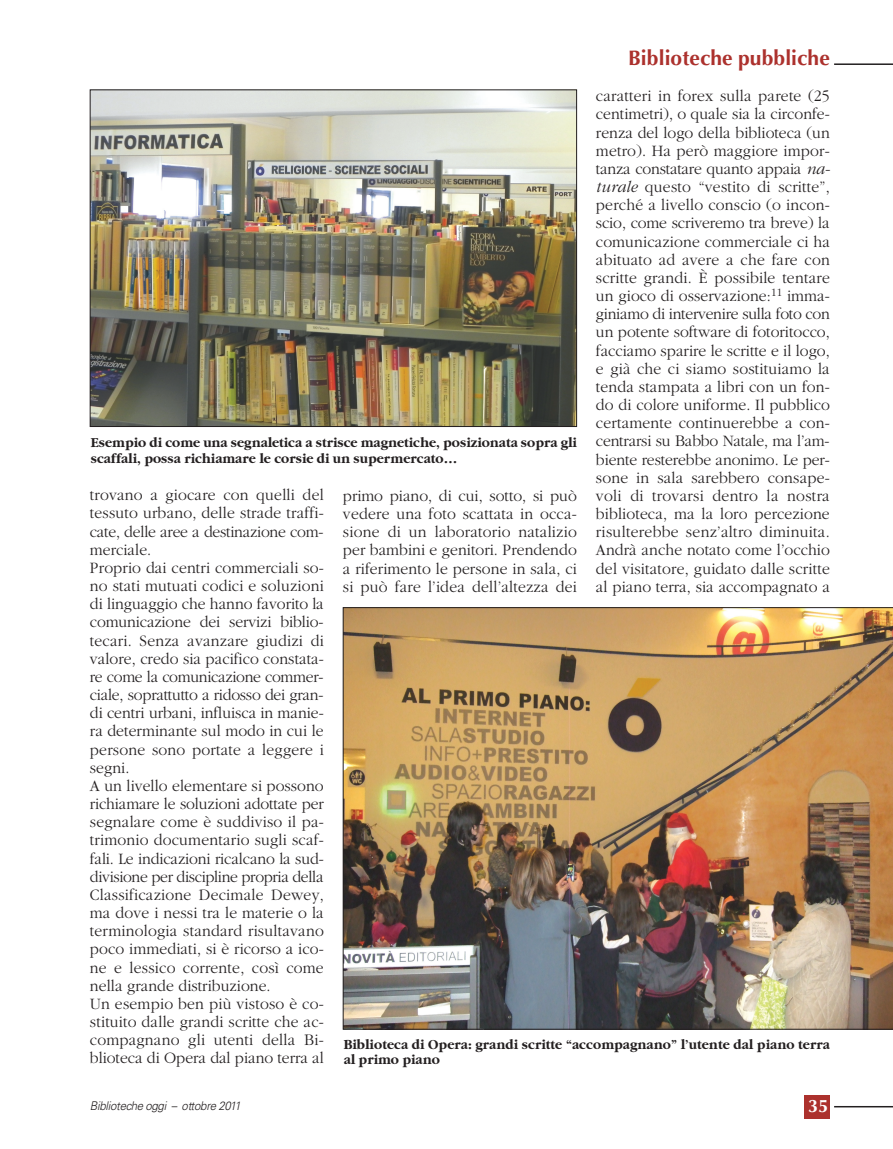
<style>
.page{position:relative;width:893px;height:1149px;background:#fff}
.page>*{position:absolute;margin:0;border:0;box-sizing:border-box;transform-origin:0 0}
.t1{font:700 21px "Optima";letter-spacing:.005em;color:#ac312d}
.t2{font:700 18px "Optima";color:#fff}
.t3{font:300 16.5px/18.1px "Garamond";letter-spacing:.01em;color:#231f20;text-align:justify;scale:.95 1}
.t4{font:700 14.25px/15.8px "Garamond";letter-spacing:.005em;color:#231f20;scale:.95 1}
.t5{font:italic 300 12px "Univers";letter-spacing:-.02em;color:#231f20;scale:.95 1}
.s1{font-style:italic}
</style>
<div class="page">
<img style="left:89px;top:63px;width:804px;height:1056px">
<p class="t1" style="left:628px;top:49px;width:203px">Biblioteche pubbliche</p>
<p class="t3" style="left:596px;top:88px;width:248px">caratteri in forex sulla parete (25 centimetri), o quale sia la circonfe&shy;renza del logo della biblioteca (un metro). Ha però maggiore impor&shy;tanza constatare quanto appaia <span class="s1">na&shy;turale</span> questo “vestito di scritte”, perché a livello conscio (o incon&shy;scio, come scriveremo tra breve) la comunicazione commerciale ci ha abituato ad avere a che fare con scritte grandi. È possibile tentare un gioco di osservazione:<sup>11</sup> imma&shy;giniamo di intervenire sulla foto con un potente software di fotoritocco, facciamo sparire le scritte e il logo, e già che ci siamo sostituiamo la tenda stampata a libri con un fon&shy;do di colore uniforme. Il pubblico certamente continuerebbe a con&shy;centrarsi su Babbo Natale, ma l’am&shy;biente resterebbe anonimo. Le per&shy;sone in sala sarebbero consape&shy;voli di trovarsi dentro la nostra biblioteca, ma la loro percezione risulterebbe senz’altro diminuita.<br>Andrà anche notato come l’occhio del visitatore, guidato dalle scritte al piano terra, sia accompagnato a</p>
<p class="t4" style="left:91px;top:435px;width:513px">Esempio di come una segnaletica a strisce magnetiche, posizionata sopra gli scaffali, possa richiamare le corsie di un supermercato…</p>
<p class="t3" style="left:90px;top:487px;width:248px;text-align:left">trovano a giocare con quelli del tessuto urbano, delle strade traffi&shy;cate, delle aree a destinazione com&shy;merciale.<br>Proprio dai centri commerciali so&shy;no stati mutuati codici e soluzioni di linguaggio che hanno favorito la comunicazione dei servizi biblio&shy;tecari. Senza avanzare giudizi di valore, credo sia pacifico constata&shy;re come la comunicazione commer&shy;ciale, soprattutto a ridosso dei gran&shy;di centri urbani, influisca in manie&shy;ra determinante sul modo in cui le persone sono portate a leggere i segni.<br>A un livello elementare si possono richiamare le soluzioni adottate per segnalare come è suddiviso il pa&shy;trimonio documentario sugli scaf&shy;fali. Le indicazioni ricalcano la sud&shy;divisione per discipline propria della Classificazione Decimale Dewey, ma dove i nessi tra le materie o la terminologia standard risultavano poco immediati, si è ricorso a ico&shy;ne e lessico corrente, così come nella grande distribuzione.<br>Un esempio ben più vistoso è co&shy;stituito dalle grandi scritte che ac&shy;compagnano gli utenti della Bi&shy;blioteca di Opera dal piano terra al</p>
<p class="t3" style="left:343px;top:488px;width:248px">primo piano, di cui, sotto, si può vedere una foto scattata in occa&shy;sione di un laboratorio natalizio per bambini e genitori. Prendendo a riferimento le persone in sala, ci si può fare l’idea dell’altezza dei</p>
<p class="t4" style="left:344px;top:1036px;width:513px">Biblioteca di Opera: grandi scritte “accompagnano” l’utente dal piano terra al primo piano</p>
<p class="t5" style="left:90px;top:1101px;width:160px">Biblioteche oggi – ottobre 2011</p>
<p class="t2" style="left:808px;top:1097px;width:22px">35</p>
</div>
